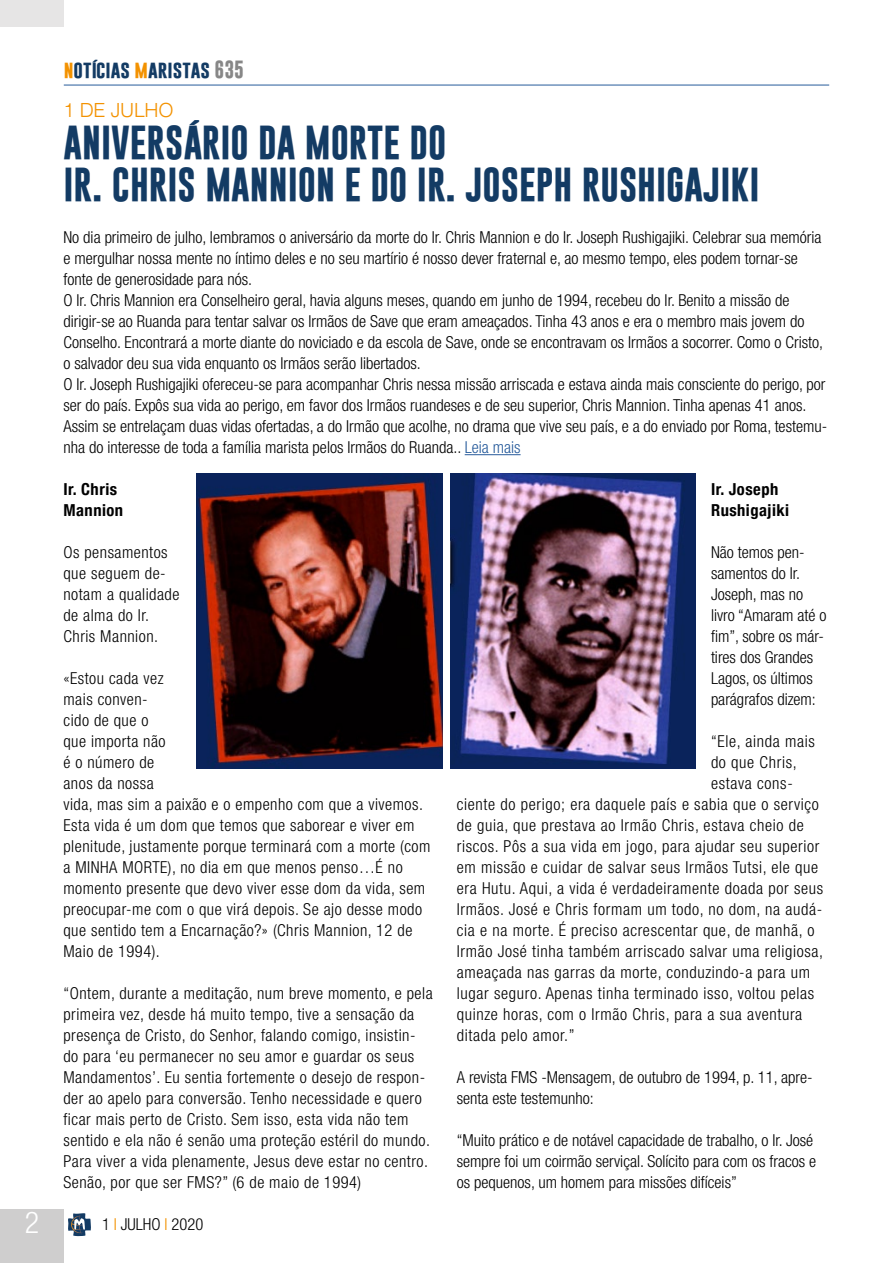
<style>
.page{position:relative;width:893px;height:1263px;background:#fff}
.page>*{position:absolute;margin:0;border:0;box-sizing:border-box;transform-origin:0 0}
.t1{font:700 34.5px/42px "Gobold";color:#133b64}
.t2{font:300 condensed 30px "Helvetica Neue";color:#fff}
.t3{font:300 19.5px "Helvetica";letter-spacing:-.015em;color:#f39200}
.t4{font:700 18px "Gobold";color:#133b64}
.t5{font:300 condensed 16.5px/21px "Helvetica Neue";letter-spacing:.03em;color:#000}
.t6{font:300 condensed 16.5px/21px "Helvetica Neue";color:#000}
.t7{font:700 condensed 16.5px/21px "Helvetica Neue";letter-spacing:.03em;color:#000}
.s1{color:#f39200}
.s2{color:#878787}
.s3{color:#275b9b}
</style>
<div class="page">
<div style="left:0;top:1209px;width:64px;height:54px;background:#cfcece"></div>
<hr style="left:64px;top:85px;width:765px;height:1px;background:#275b9b">
<svg style="left:68px;top:1213px;width:23px;height:23px"></svg>
<div style="left:0;top:0;width:64px;height:27px;background:#e6e5e5"></div>
<hr style="left:465px;top:454px;width:56px;height:1px;background:#275b9b">
<img style="left:197px;top:474px;width:245px;height:294px">
<img style="left:450px;top:474px;width:246px;height:294px">
<h2 class="t2" style="left:25px;top:1205px;width:16px">2</h2>
<p class="t4" style="left:64px;top:57px;width:182px"><span class="s1">n</span>otícias <span class="s1">m</span>aristas <span class="s2">635</span></p>
<p class="t3" style="left:63px;top:93px;width:112px">1 DE JULHO</p>
<h1 class="t1" style="left:63px;top:122px;width:698px">ANIVERSÁRIO DA MORTE DO<br>IR. CHRIS MANNION E DO IR. JOSEPH RUSHIGAJIKI</h1>
<p class="t6" style="left:63px;top:227px;width:765px">No dia primeiro de julho, lembramos o aniversário da morte do Ir. Chris Mannion e do Ir. Joseph Rushigajiki. Celebrar sua memória e mergulhar nossa mente no íntimo deles e no seu martírio é nosso dever fraternal e, ao mesmo tempo, eles podem tornar-se fonte de generosidade para nós.<br>O Ir. Chris Mannion era Conselheiro geral, havia alguns meses, quando em junho de 1994, recebeu do Ir. Benito a missão de dirigir-se ao Ruanda para tentar salvar os Irmãos de Save que eram ameaçados. Tinha 43 anos e era o membro mais jovem do Conselho. Encontrará a morte diante do noviciado e da escola de Save, onde se encontravam os Irmãos a socorrer. Como o Cristo, o salvador deu sua vida enquanto os Irmãos serão libertados.<br>O Ir. Joseph Rushigajiki ofereceu-se para acompanhar Chris nessa missão arriscada e estava ainda mais consciente do perigo, por ser do país. Expôs sua vida ao perigo, em favor dos Irmãos ruandeses e de seu superior, Chris Mannion. Tinha apenas 41 anos.<br>Assim se entrelaçam duas vidas ofertadas, a do Irmão que acolhe, no drama que vive seu país, e a do enviado por Roma, testemu&shy;nha do interesse de toda a família marista pelos Irmãos do Ruanda.. <span class="s3">Leia mais</span></p>
<p class="t7" style="left:63px;top:478px;width:61px">Ir. Chris<br>Mannion</p>
<p class="t5" style="left:63px;top:542px;width:118px">Os pensamentos que seguem de&shy;notam a qualidade de alma do Ir.<br>Chris Mannion.</p>
<p class="t5" style="left:63px;top:668px;width:368px">«Estou cada vez<br>mais conven-<br>cido de que o<br>que importa não<br>é o número de<br>anos da nossa<br>vida, mas sim a paixão e o empenho com que a vivemos.<br>Esta vida é um dom que temos que saborear e viver em plenitude, justamente porque terminará com a morte (com a MINHA MORTE), no dia em que menos penso…É no momento presente que devo viver esse dom da vida, sem preocupar-me com o que virá depois. Se ajo desse modo que sentido tem a Encarnação?» (Chris Mannion, 12 de<br>Maio de 1994).</p>
<p class="t5" style="left:63px;top:983px;width:371px">“Ontem, durante a meditação, num breve momento, e pela primeira vez, desde há muito tempo, tive a sensação da presença de Cristo, do Senhor, falando comigo, insistin&shy;do para ‘eu permanecer no seu amor e guardar os seus Mandamentos’. Eu sentia fortemente o desejo de respon&shy;der ao apelo para conversão. Tenho necessidade e quero ficar mais perto de Cristo. Sem isso, esta vida não tem sentido e ela não é senão uma proteção estéril do mundo.<br>Para viver a vida plenamente, Jesus deve estar no centro.<br>Senão, por que ser FMS?” (6 de maio de 1994)</p>
<p class="t7" style="left:711px;top:478px;width:80px">Ir. Joseph<br>Rushigajiki</p>
<p class="t6" style="left:711px;top:542px;width:117px">Não temos pen&shy;samentos do Ir.<br>Joseph, mas no livro “Amaram até o fim”, sobre os már&shy;tires dos Grandes<br>Lagos, os últimos parágrafos dizem:</p>
<p class="t5" style="left:711px;top:731px;width:105px">“Ele, ainda mais</p>
<p class="t5" style="left:711px;top:752px;width:87px">do que Chris,</p>
<p class="t5" style="left:711px;top:773px;width:83px">estava cons-</p>
<p class="t5" style="left:457px;top:794px;width:364px">ciente do perigo; era daquele país e sabia que o serviço</p>
<p class="t5" style="left:457px;top:815px;width:349px">de guia, que prestava ao Irmão Chris, estava cheio de</p>
<p class="t5" style="left:457px;top:836px;width:364px">riscos. Pôs a sua vida em jogo, para ajudar seu superior</p>
<p class="t5" style="left:457px;top:857px;width:363px">em missão e cuidar de salvar seus Irmãos Tutsi, ele que</p>
<p class="t5" style="left:457px;top:878px;width:368px">era Hutu. Aqui, a vida é verdadeiramente doada por seus</p>
<p class="t5" style="left:457px;top:899px;width:367px">Irmãos. José e Chris formam um todo, no dom, na audá-</p>
<p class="t5" style="left:457px;top:920px;width:359px">cia e na morte. É preciso acrescentar que, de manhã, o</p>
<p class="t5" style="left:457px;top:941px;width:368px">Irmão José tinha também arriscado salvar uma religiosa,</p>
<p class="t5" style="left:457px;top:962px;width:355px">ameaçada nas garras da morte, conduzindo-a para um</p>
<p class="t5" style="left:457px;top:983px;width:359px">lugar seguro. Apenas tinha terminado isso, voltou pelas</p>
<p class="t5" style="left:457px;top:1004px;width:347px">quinze horas, com o Irmão Chris, para a sua aventura</p>
<p class="t5" style="left:457px;top:1025px;width:119px">ditada pelo amor.”</p>
<p class="t6" style="left:457px;top:1067px;width:357px">A revista FMS -Mensagem, de outubro de 1994, p. 11, apre&shy;senta este testemunho:</p>
<p class="t6" style="left:457px;top:1130px;width:361px">“Muito prático e de notável capacidade de trabalho, o Ir. José sempre foi um coirmão serviçal. Solícito para com os fracos e os pequenos, um homem para missões difíceis”</p>
<p class="t6" style="left:102px;top:1214px;width:103px">1 <span class="s1">I</span> JULHO <span class="s1">I</span> 2020</p>
</div>
